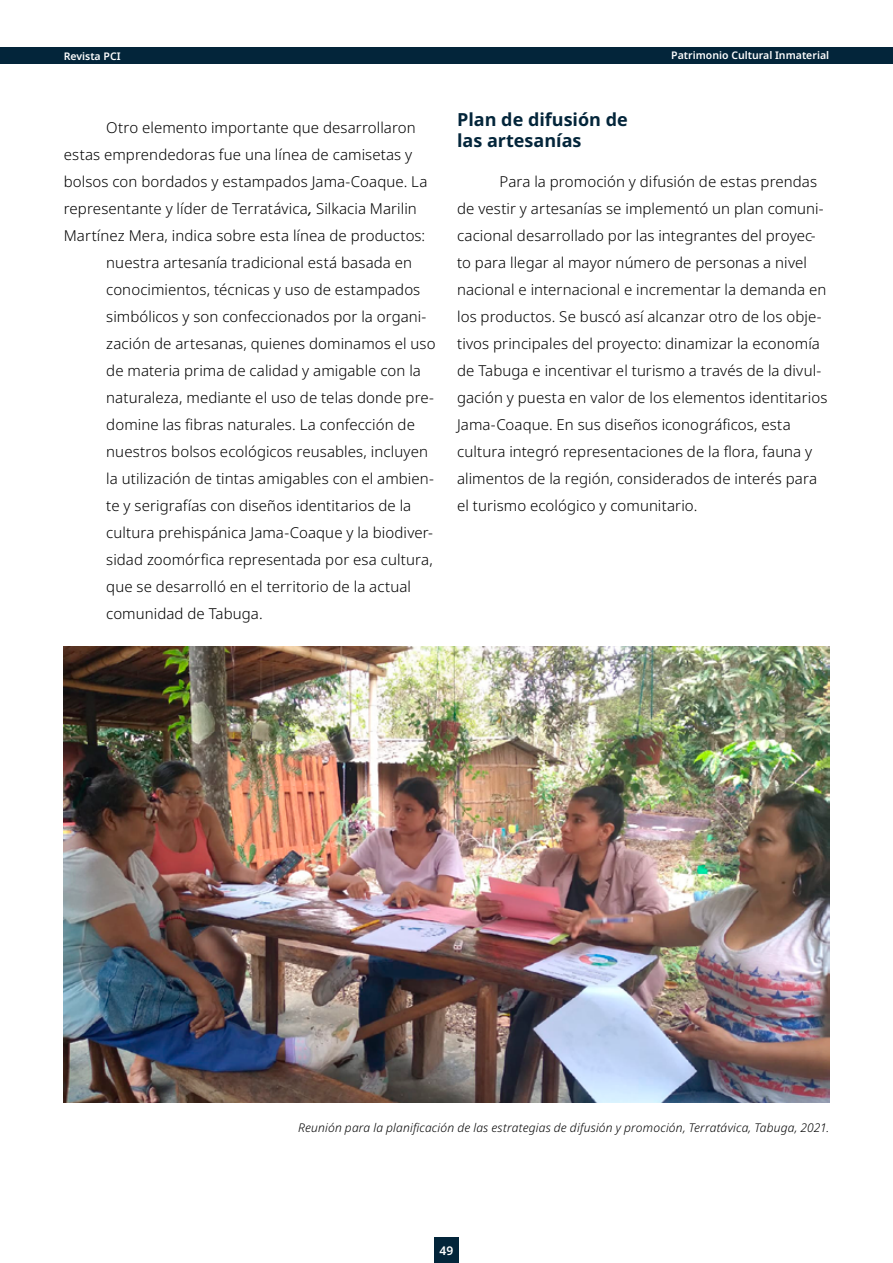
<style>
.page{position:relative;width:893px;height:1263px;background:#fff}
.page>*{position:absolute;margin:0;border:0;box-sizing:border-box;transform-origin:0 0}
.t1{font:700 18px/21.6px "Noto Sans";color:#03253a}
.t2{font:300 15px/27px "Noto Sans";letter-spacing:.005em;color:#000}
.t3{font:italic 300 12px "Noto Sans";letter-spacing:.015em;color:#000}
.t4{font:600 12px "Noto Sans";color:#fff}
.t5{font:600 10.5px "Noto Sans";color:#fff}
.s1{font-weight:400;font-style:italic}
</style>
<div class="page">
<div style="left:434px;top:1237px;width:25px;height:26px;background:#03253a"></div>
<div style="left:0;top:48px;width:893px;height:16px;background:#03253a"></div>
<img style="left:64px;top:646px;width:765px;height:456px">
<p class="t5" style="left:64px;top:50px;width:58px">Revista PCI</p>
<p class="t2" style="left:106px;top:115px;width:311px">Otro elemento importante que desarrollaron</p>
<p class="t2" style="left:64px;top:142px;width:350px">estas emprendedoras fue una línea de camisetas y</p>
<p class="t2" style="left:64px;top:169px;width:365px">bolsos con bordados y estampados Jama-Coaque. La</p>
<p class="t2" style="left:64px;top:196px;width:355px">representante y líder de Terratávica<span class="s1">,</span> Silkacia Marilin</p>
<p class="t2" style="left:64px;top:223px;width:363px">Martínez Mera, indica sobre esta línea de productos:</p>
<p class="t2" style="left:106px;top:250px;width:307px">nuestra artesanía tradicional está basada en</p>
<p class="t2" style="left:106px;top:277px;width:315px">conocimientos, técnicas y uso de estampados</p>
<p class="t2" style="left:106px;top:304px;width:322px">simbólicos y son confeccionados por la organi-</p>
<p class="t2" style="left:106px;top:331px;width:331px">zación de artesanas, quienes dominamos el uso</p>
<p class="t2" style="left:106px;top:358px;width:316px">de materia prima de calidad y amigable con la</p>
<p class="t2" style="left:106px;top:385px;width:329px">naturaleza, mediante el uso de telas donde pre-</p>
<p class="t2" style="left:106px;top:412px;width:310px">domine las fibras naturales. La confección de</p>
<p class="t2" style="left:106px;top:439px;width:323px">nuestros bolsos ecológicos reusables, incluyen</p>
<p class="t2" style="left:106px;top:466px;width:329px">la utilización de tintas amigables con el ambien-</p>
<p class="t2" style="left:106px;top:493px;width:306px">te y serigrafías con diseños identitarios de la</p>
<p class="t2" style="left:106px;top:520px;width:328px">cultura prehispánica Jama-Coaque y la biodiver-</p>
<p class="t2" style="left:106px;top:547px;width:328px">sidad zoomórfica representada por esa cultura,</p>
<p class="t2" style="left:106px;top:574px;width:306px">que se desarrolló en el territorio de la actual</p>
<p class="t2" style="left:106px;top:601px;width:158px">comunidad de Tabuga.</p>
<p class="t5" style="left:671px;top:49px;width:159px">Patrimonio Cultural Inmaterial</p>
<p class="t1" style="left:457px;top:109px;width:172px">Plan de difusión de las artesanías</p>
<p class="t2" style="left:457px;top:169px;width:372px;text-indent:43px">Para la promoción y difusión de estas prendas de vestir y artesanías se implementó un plan comuni&shy;cacional desarrollado por las integrantes del proyec&shy;to para llegar al mayor número de personas a nivel nacional e internacional e incrementar la demanda en los productos. Se buscó así alcanzar otro de los obje&shy;tivos principales del proyecto: dinamizar la economía de Tabuga e incentivar el turismo a través de la divul&shy;gación y puesta en valor de los elementos identitarios Jama-Coaque. En sus diseños iconográficos, esta cultura integró representaciones de la flora, fauna y alimentos de la región, considerados de interés para el turismo ecológico y comunitario.</p>
<p class="t3" style="left:298px;top:1119px;width:532px">Reunión para la planificación de las estrategias de difusión y promoción, Terratávica, Tabuga, 2021.</p>
<p class="t4" style="left:440px;top:1244px;width:15px">49</p>
</div>
